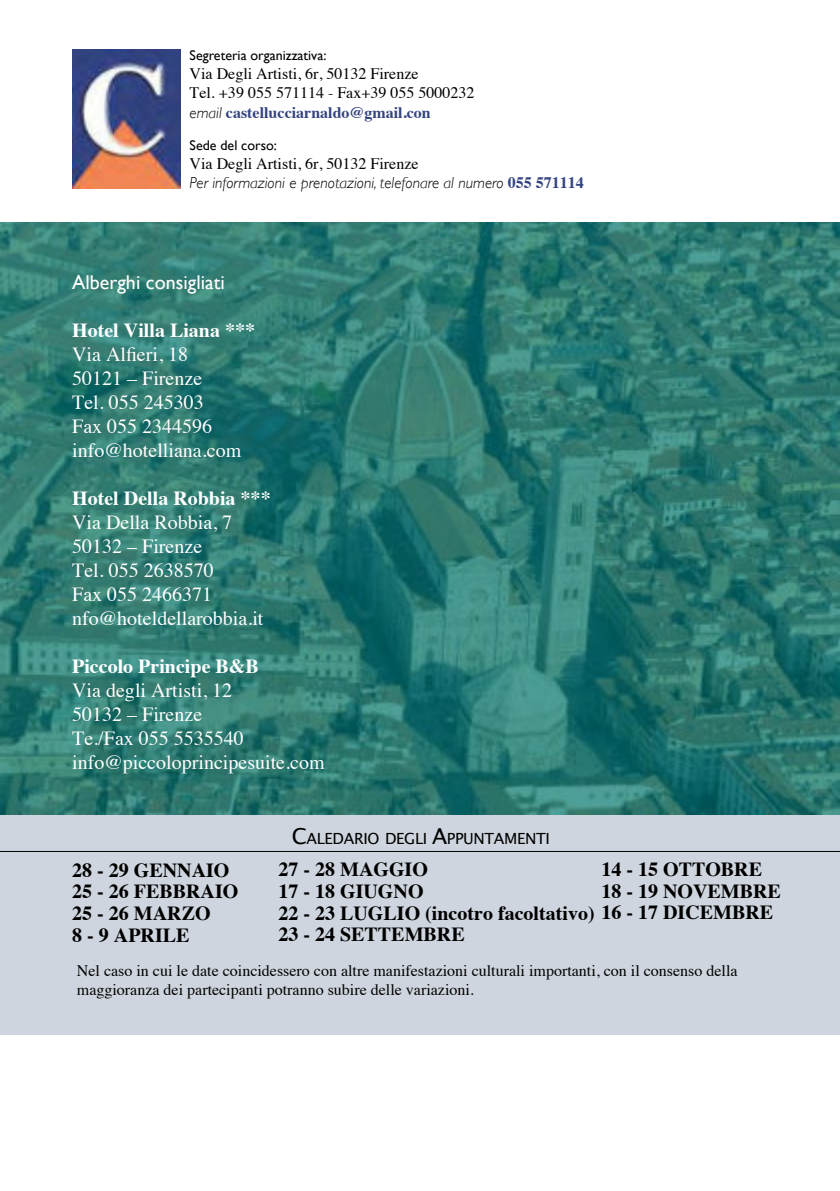
<style>
.page{position:relative;width:840px;height:1191px;background:#fff}
.page>*{position:absolute;margin:0;border:0;box-sizing:border-box;transform-origin:0 0}
.t1{font:20px/24px "Times";color:#fff}
.t2{font:700 20px/21.6px "Times";color:#000}
.t3{font:700 20px "Times";color:#fff}
.t4{font:20px "Gill Sans";color:#fff}
.t5{font:16px/19.2px "Times";color:#000}
.t6{font:italic 300 16px "Gill Sans";color:#000}
.t7{font:15.4px "Lucida Grande";letter-spacing:-.025em;color:#000}
.t8{font:14px "Gill Sans";color:#000}
.s1{font-family:"Gill Sans";font-weight:300;font-style:italic}
.s2{font-weight:700;color:#344481}
.s3{font-family:"Times";font-weight:700;font-style:normal;color:#344481}
.s4{font-size:22px}
</style>
<div class="page">
<div style="left:0;top:814px;width:839px;height:220px;background:#cfd5de"></div>
<img style="left:0;top:222px;width:839px;height:592px">
<img style="left:73px;top:50px;width:107px;height:139px">
<hr style="left:0;top:851px;width:839px;height:1px;background:#000">
<p class="t8" style="left:190px;top:50px;width:138px">Segreteria organizzativa:</p>
<p class="t5" style="left:190px;top:66px;width:286px">Via Degli Artisti, 6r, 50132 Firenze<br>Tel. +39 055 571114 - Fax+39 055 5000232 <span class="s1">email</span> <span class="s2">castellucciarnaldo@gmail.con</span></p>
<p class="t8" style="left:190px;top:140px;width:89px">Sede del corso:</p>
<p class="t5" style="left:190px;top:155px;width:230px">Via Degli Artisti, 6r, 50132 Firenze</p>
<p class="t6" style="left:190px;top:177px;width:395px">Per informazioni e prenotazioni, telefonare al numero <span class="s3">055 571114</span></p>
<p class="t4" style="left:72px;top:275px;width:154px">Alberghi consigliati</p>
<p class="t3" style="left:72px;top:322px;width:184px">Hotel Villa Liana ***</p>
<p class="t1" style="left:72px;top:344px;width:170px">Via Alfieri, 18<br>50121 – Firenze<br>Tel. 055 245303<br>Fax 055 2344596 info@hotelliana.com</p>
<p class="t3" style="left:72px;top:490px;width:200px">Hotel Della Robbia ***</p>
<p class="t1" style="left:72px;top:512px;width:193px">Via Della Robbia, 7<br>50132 – Firenze<br>Tel. 055 2638570<br>Fax 055 2466371 nfo@hoteldellarobbia.it</p>
<p class="t3" style="left:72px;top:658px;width:188px">Piccolo Principe B&amp;B</p>
<p class="t1" style="left:72px;top:680px;width:254px">Via degli Artisti, 12<br>50132 – Firenze<br>Te./Fax 055 5535540 info@piccoloprincipesuite.com</p>
<p class="t7" style="left:292px;top:832px;width:260px"><span class="s4">C</span>ALEDARIO DEGLI <span class="s4">A</span>PPUNTAMENTI</p>
<p class="t2" style="left:601px;top:860px;width:181px">14 - 15 OTTOBRE<br>18 - 19 NOVEMBRE</p>
<p class="t2" style="left:72px;top:861px;width:168px">28 - 29 GENNAIO<br>25 - 26 FEBBRAIO<br>25 - 26 MARZO<br>8 - 9 APRILE</p>
<p class="t2" style="left:278px;top:860px;width:496px">27 - 28 MAGGIO<br>17 - 18 GIUGNO<br>22 - 23 LUGLIO (incotro facoltativo) 16 - 17 DICEMBRE<br>23 - 24 SETTEMBRE</p>
<p class="t5" style="left:77px;top:962px;width:662px">Nel caso in cui le date coincidessero con altre manifestazioni culturali importanti, con il consenso della maggioranza dei partecipanti potranno subire delle variazioni.</p>
</div>
